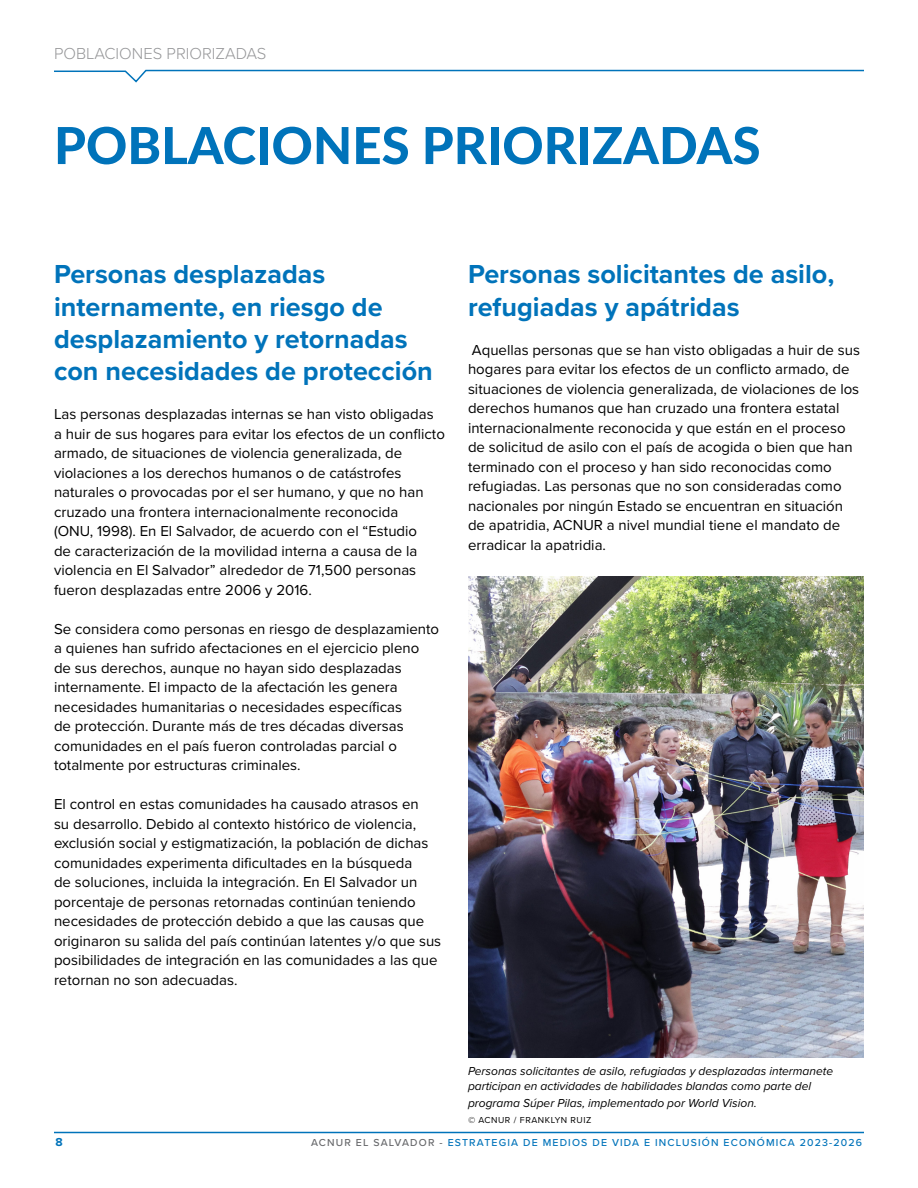
<style>
.page{position:relative;width:918px;height:1188px;background:#fff}
.page>*{position:absolute;margin:0;border:0;box-sizing:border-box;transform-origin:0 0}
.t1{font:800 51px "Lato";color:#0073ba}
.t2{font:700 27px/32.4px "Proxima Nova";color:#0073ba}
.t3{font:300 16.5px "Proxima Nova";color:#67686b}
.t4{font:15px/19.5px "Proxima Nova";color:#000}
.t5{font:italic 12px/15px "Proxima Nova";color:#000}
.t6{font:700 12px "Proxima Nova";color:#0073ba}
.t7{font:500 10.5px "Proxima Nova";letter-spacing:.11em;color:#0073ba}
.t8{font:9px "Proxima Nova";letter-spacing:.06em;color:#000}
.s1{font-style:italic}
.s2{color:#67686b}
</style>
<div class="page">
<hr style="left:54px;top:1132px;width:810px;height:1px;background:#0073ba">
<svg style="left:54px;top:69px;width:810px;height:14px"></svg>
<img style="left:468px;top:577px;width:396px;height:481px">
<p class="t3" style="left:54px;top:41px;width:214px">POBLACIONES PRIORIZADAS</p>
<h1 class="t1" style="left:54px;top:108px;width:708px">POBLACIONES PRIORIZADAS</h1>
<h2 class="t2" style="left:54px;top:257px;width:380px">Personas desplazadas internamente, en riesgo de desplazamiento y retornadas con necesidades de protección</h2>
<p class="t4" style="left:54px;top:404px;width:392px">Las personas desplazadas internas se han visto obligadas a huir de sus hogares para evitar los efectos de un conflicto armado, de situaciones de violencia generalizada, de violaciones a los derechos humanos o de catástrofes naturales o provocadas por el ser humano, y que no han cruzado una frontera internacionalmente reconocida<br>(ONU, 1998). En El Salvador, de acuerdo con el “Estudio<br>de caracterización de la movilidad interna a causa de la violencia en El Salvador” alrededor de 71,500 personas fueron desplazadas entre 2006 y 2016.</p>
<p class="t4" style="left:54px;top:619px;width:387px">Se considera como personas en riesgo de desplazamiento a quienes han sufrido afectaciones en el ejercicio pleno de sus derechos, aunque no hayan sido desplazadas internamente. El impacto de la afectación les genera necesidades humanitarias o necesidades específicas<br>de protección. Durante más de tres décadas diversas comunidades en el país fueron controladas parcial o totalmente por estructuras criminales.</p>
<p class="t4" style="left:54px;top:794px;width:389px">El control en estas comunidades ha causado atrasos en<br>su desarrollo. Debido al contexto histórico de violencia, exclusión social y estigmatización, la población de dichas comunidades experimenta dificultades en la búsqueda<br>de soluciones, incluida la integración. En El Salvador un porcentaje de personas retornadas continúan teniendo necesidades de protección debido a que las causas que originaron su salida del país continúan latentes y/o que sus posibilidades de integración en las comunidades a las que retornan no son adecuadas.</p>
<h2 class="t2" style="left:468px;top:257px;width:368px">Personas solicitantes de asilo, refugiadas y apátridas</h2>
<p class="t4" style="left:468px;top:339px;width:394px">Aquellas personas que se han visto obligadas a huir de sus hogares para evitar los efectos de un conflicto armado, de situaciones de violencia generalizada, de violaciones de los derechos humanos que han cruzado una frontera estatal internacionalmente reconocida y que están en el proceso de solicitud de asilo con el país de acogida o bien que han terminado con el proceso y han sido reconocidas como refugiadas. Las personas que no son consideradas como nacionales por ningún Estado se encuentran en situación de apatridia, ACNUR a nivel mundial tiene el mandato de erradicar la apatridia.</p>
<p class="t5" style="left:468px;top:1063px;width:367px">Personas solicitantes de asilo, refugiadas y desplazadas intermanete participan en actividades de habilidades blandas como parte del</p>
<p class="t5" style="left:468px;top:1095px;width:290px">programa Súper Pilas, implementado por World Vision.</p>
<p class="t8" style="left:468px;top:1114px;width:125px"><span class="s1">©</span> ACNUR / FRANKLYN RUIZ</p>
<p class="t6" style="left:56px;top:1133px;width:9px">8</p>
<p class="t7" style="left:311px;top:1135px;width:553px"><span class="s2">ACNUR EL SALVADOR -</span> ESTRATEGIA DE MEDIOS DE VIDA E INCLUSIÓN ECONÓMICA 2023-2026</p>
</div>
